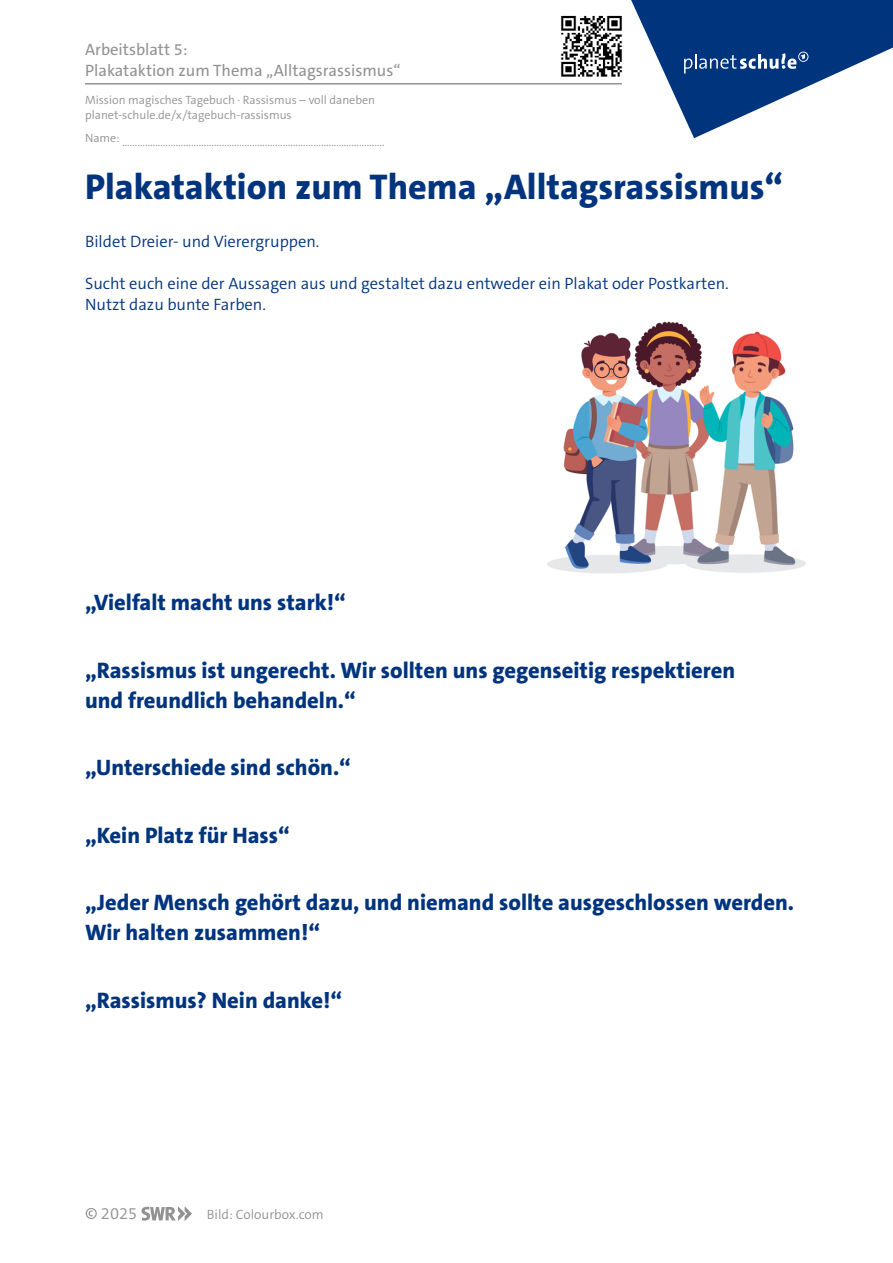
<style>
.page{position:relative;width:893px;height:1263px;background:#fff}
.page>*{position:absolute;margin:0;border:0;box-sizing:border-box;transform-origin:0 0}
.t1{font:800 36px "The Sans C5";color:#00347d}
.t2{font:800 22.5px/30px "The Sans C5";color:#00347d}
.t3{font:300 16.5px/21px "The Sans C5";color:#00347d}
.t4{font:16.5px/21px "The Sans C5";color:#929292}
.t5{font:300 16.5px "The Sans C5";color:#929292}
.t6{font:300 13.5px "The Sans C5";color:#929292}
.t7{font:300 12px/15px "The Sans C5";color:#929292}
</style>
<div class="page">
<svg style="left:631px;top:0;width:262px;height:138px"></svg>
<hr style="left:85px;top:83px;width:537px;height:2px;background:#929292">
<svg style="left:86px;top:1208px;width:11px;height:11px"></svg>
<svg style="left:141px;top:1206px;width:51px;height:15px"></svg>
<img style="left:561px;top:15px;width:61px;height:62px">
<img style="left:547px;top:321px;width:259px;height:253px">
<p class="t4" style="left:85px;top:39px;width:317px">Arbeitsblatt 5:<br>Plakataktion zum Thema „Alltagsrassismus“</p>
<p class="t7" style="left:85px;top:93px;width:291px">Mission magisches Tagebuch ⋅ Rassismus – voll daneben planet-schule.de/x/tagebuch-rassismus</p>
<p class="t7" style="left:85px;top:135px;width:301px">Name: .......................................................................................................</p>
<h1 class="t1" style="left:85px;top:164px;width:700px">Plakataktion zum Thema „Alltagsrassismus“</h1>
<p class="t3" style="left:85px;top:231px;width:236px">Bildet Dreier- und Vierergruppen.</p>
<p class="t3" style="left:85px;top:273px;width:645px">Sucht euch eine der Aussagen aus und gestaltet dazu entweder ein Plakat oder Postkarten.<br>Nutzt dazu bunte Farben.</p>
<p class="t2" style="left:85px;top:588px;width:262px">„Vielfalt macht uns stark!“</p>
<p class="t2" style="left:85px;top:655px;width:652px">„Rassismus ist ungerecht. Wir sollten uns gegenseitig respektieren und freundlich behandeln.“</p>
<p class="t2" style="left:85px;top:753px;width:267px">„Unterschiede sind schön.“</p>
<p class="t2" style="left:85px;top:820px;width:206px">„Kein Platz für Hass“</p>
<p class="t2" style="left:85px;top:888px;width:710px">„Jeder Mensch gehört dazu, und niemand sollte ausgeschlossen werden.<br>Wir halten zusammen!“</p>
<p class="t2" style="left:85px;top:985px;width:259px">„Rassismus? Nein danke!“</p>
<p class="t5" style="left:101px;top:1203px;width:38px">2025</p>
<p class="t6" style="left:207px;top:1205px;width:118px">Bild: Colourbox.com</p>
</div>
